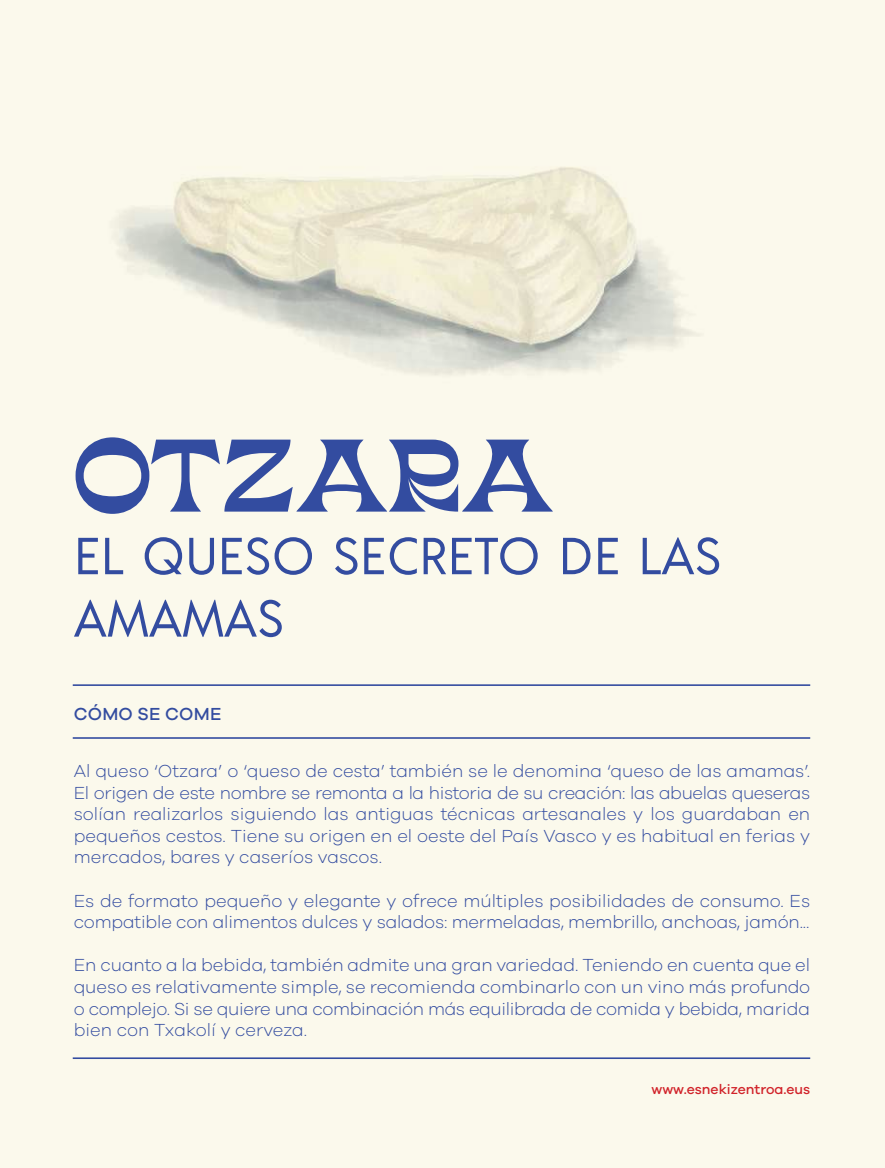
<style>
.page{position:relative;width:885px;height:1168px;background:#fff}
.page>*{position:absolute;margin:0;border:0;box-sizing:border-box;transform-origin:0 0}
.t1{font:700 expanded 90px "Kish";color:#334ca0}
.t2{font:52px/62.4px "Acre";color:#334ca0}
.t3{font:300 18px/21.6px "Galano Grotesque";color:#334ca0;text-align:justify}
.t4{font:500 18px "Galano Grotesque";letter-spacing:.01em;color:#334ca0}
.t5{font:500 14px "Galano Grotesque";color:#d1232a}
</style>
<div class="page">
<div style="left:0;top:0;width:884px;height:1168px;background:#fbf9ec"></div>
<hr style="left:73px;top:737px;width:737px;height:2px;background:#334ca0">
<hr style="left:73px;top:684px;width:737px;height:2px;background:#334ca0">
<hr style="left:73px;top:1057px;width:737px;height:2px;background:#334ca0">
<img style="left:118px;top:167px;width:577px;height:208px">
<h1 class="t1" style="left:74px;top:413px;width:479px">OTZARA</h1>
<h2 class="t2" style="left:74px;top:528px;width:649px">EL QUESO SECRETO DE LAS<br>AMAMAS</h2>
<p class="t4" style="left:74px;top:703px;width:149px">CÓMO SE COME</p>
<p class="t3" style="left:74px;top:759px;width:738px">Al queso ‘Otzara’ o ‘queso de cesta’ también se le denomina ‘queso de las amamas’.<br>El origen de este nombre se remonta a la historia de su creación: las abuelas queseras solían realizarlos siguiendo las antiguas técnicas artesanales y los guardaban en pequeños cestos. Tiene su origen en el oeste del País Vasco y es habitual en ferias y mercados, bares y caseríos vascos.</p>
<p class="t3" style="left:74px;top:889px;width:737px">Es de formato pequeño y elegante y ofrece múltiples posibilidades de consumo. Es compatible con alimentos dulces y salados: mermeladas, membrillo, anchoas, jamón...</p>
<p class="t3" style="left:74px;top:954px;width:738px">En cuanto a la bebida, también admite una gran variedad. Teniendo en cuenta que el queso es relativamente simple, se recomienda combinarlo con un vino más profundo o complejo. Si se quiere una combinación más equilibrada de comida y bebida, marida bien con Txakolí y cerveza.</p>
<p class="t5" style="left:651px;top:1081px;width:160px">www.esnekizentroa.eus</p>
</div>
